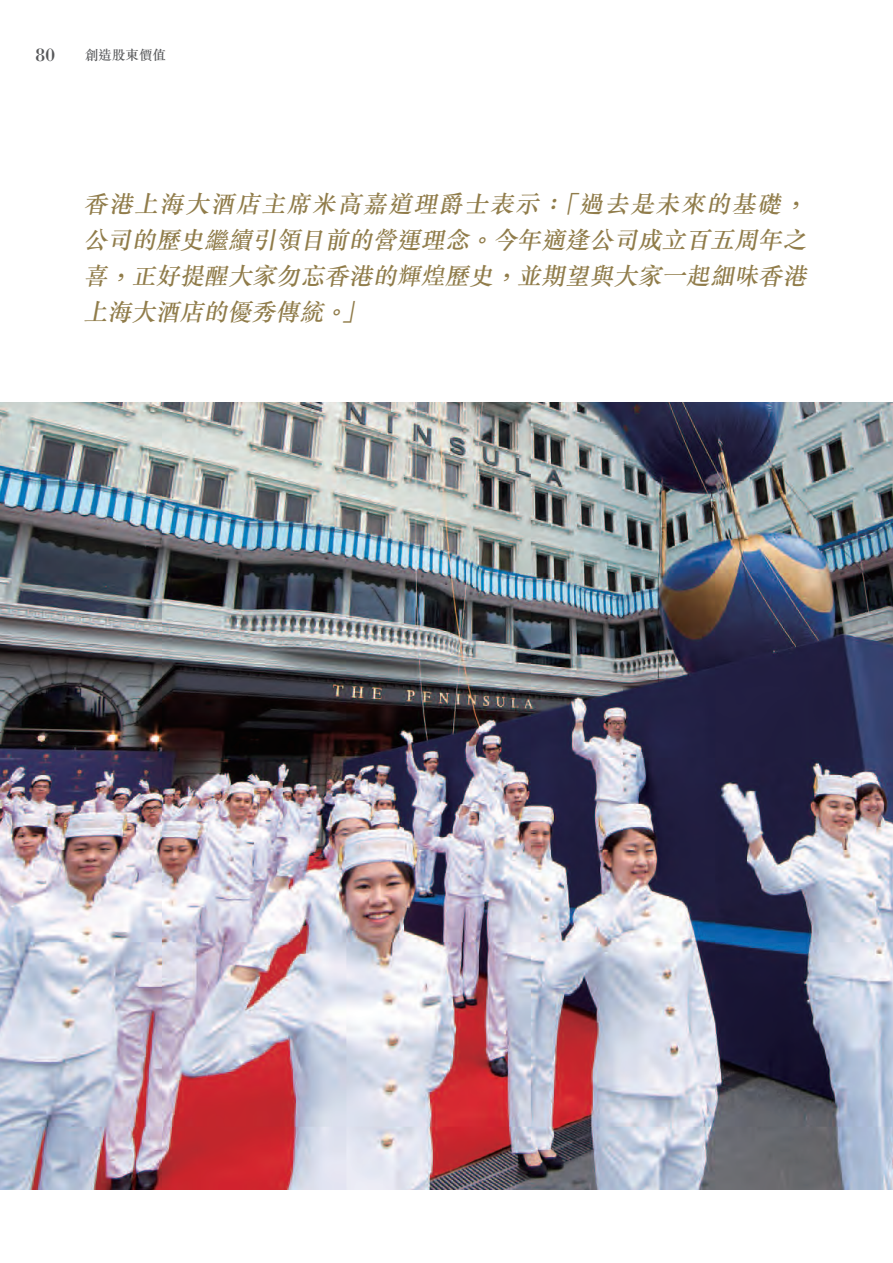
<style>
.page{position:relative;width:893px;height:1263px;background:#fff}
.page>*{position:absolute;margin:0;border:0;box-sizing:border-box;transform-origin:0 0}
.t1{font:italic 500 24px/36px "M Sung HK";color:#907c4a;text-align:justify}
.t2{font:19.5px "Bodoni";color:#57585a}
.t3{font:500 13.5px "M Sung HK";color:#57585a}
</style>
<div class="page">
<img style="left:0;top:402px;width:893px;height:787px">
<p class="t2" style="left:35px;top:43px;width:21px">80</p>
<p class="t3" style="left:85px;top:46px;width:82px">創造股東價值</p>
<p class="t1" style="left:83px;top:185px;width:730px">香港上海大酒店主席米高嘉道理爵士表示：「過去是未來的基礎，公司的歷史繼續引領目前的營運理念。今年適逢公司成立百五周年之喜，正好提醒大家勿忘香港的輝煌歷史，並期望與大家一起細味香港上海大酒店的優秀傳統。」</p>
</div>
